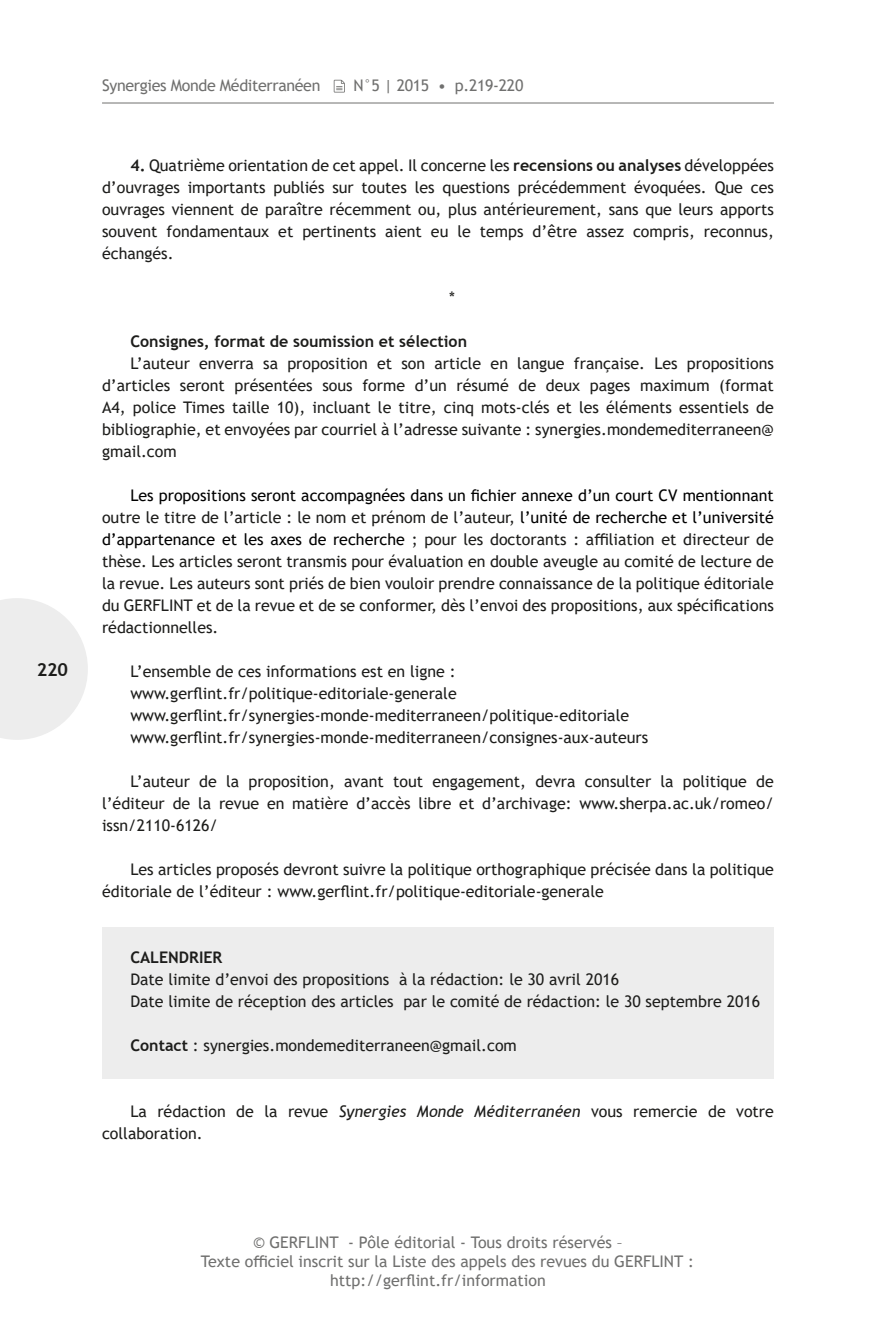
<style>
.page{position:relative;width:876px;height:1338px;background:#fff}
.page>*{position:absolute;margin:0;border:0;box-sizing:border-box;transform-origin:0 0}
.t1{font:700 18px "Trebuchet MS";color:#1d1d1b}
.Alinéas{font:16px/22px "Trebuchet MS";color:#1d1d1b;text-align:justify}
.t2{font:16px "Trebuchet MS";color:#70706f}
.Alinéas-2{font:700 16px "Trebuchet MS";color:#1d1d1b}
.t3{font:16px "Trebuchet MS";letter-spacing:-.02em;color:#70706f}
.s1{font-weight:700}
.s2{color:#000}
.s3{font-style:italic}
</style>
<div class="page">
<svg style="left:0;top:598px;width:88px;height:142px"></svg>
<div style="left:102px;top:927px;width:672px;height:152px;background:#ededed"></div>
<hr style="left:102px;top:103px;width:672px;height:1px;background:#70706f">
<svg style="left:334px;top:80px;width:11px;height:13px"></svg>
<p class="t1" style="left:37px;top:658px;width:32px">220</p>
<p class="t3" style="left:102px;top:75px;width:220px">Synergies Monde Méditerranéen</p>
<p class="t3" style="left:354px;top:75px;width:171px">N°5 | 2015 • p.219-220</p>
<p class="Alinéas" style="left:102px;top:154px;width:673px;text-indent:28px"><span class="s1">4.</span> Quatrième orientation de cet appel. Il concerne les <span class="s1">recensions ou analyses</span> développées d’ouvrages importants publiés sur toutes les questions précédemment évoquées. Que ces ouvrages viennent de paraître récemment ou, plus antérieurement, sans que leurs apports souvent fondamentaux et pertinents aient eu le temps d’être assez compris, reconnus, échangés.</p>
<p class="Alinéas" style="left:449px;top:286px;width:7px">*</p>
<p class="Alinéas-2" style="left:130px;top:331px;width:338px">Consignes, format de soumission et sélection</p>
<p class="Alinéas" style="left:102px;top:352px;width:673px;text-indent:28px">L’auteur enverra sa proposition et son article en langue française. Les propositions d’articles seront présentées sous forme d’un résumé de deux pages maximum (format A4, police Times taille 10), incluant le titre, cinq mots-clés et les éléments essentiels de bibliographie, et envoyées par courriel à l’adresse suivante : synergies.mondemediterraneen@ gmail.com</p>
<p class="Alinéas" style="left:102px;top:484px;width:673px;text-indent:28px"><span class="s2">Les propositions seront accompagnées dans un fichier annexe d’un court CV mentionnant </span>outre le titre de l’article : le nom et prénom de l’auteur, <span class="s2">l’unité de recherche et l’université d’appartenance et les axes de recherche</span> ; pour les doctorants : affiliation et directeur de thèse. Les articles seront transmis pour évaluation en double aveugle au comité de lecture de la revue. Les auteurs sont priés de bien vouloir prendre connaissance de la politique éditoriale du GERFLINT et de la revue et de se conformer, dès l’envoi des propositions, aux spécifications rédactionnelles.</p>
<p class="Alinéas" style="left:130px;top:660px;width:327px">L’ensemble de ces informations est en ligne :</p>
<p class="Alinéas" style="left:130px;top:682px;width:328px">www.gerflint.fr/politique-editoriale-generale</p>
<p class="Alinéas" style="left:130px;top:704px;width:500px">www.gerflint.fr/synergies-monde-mediterraneen/politique-editoriale</p>
<p class="Alinéas" style="left:130px;top:726px;width:519px">www.gerflint.fr/synergies-monde-mediterraneen/consignes-aux-auteurs</p>
<p class="Alinéas" style="left:102px;top:770px;width:673px;text-indent:28px">L’auteur de la proposition, avant tout engagement, devra consulter la politique de l’éditeur de la revue en matière d’accès libre et d’archivage: www.sherpa.ac.uk/romeo/ issn/2110-6126/</p>
<p class="Alinéas" style="left:102px;top:858px;width:673px;text-indent:28px">Les articles proposés devront suivre la politique orthographique précisée dans la politique éditoriale de l’éditeur : www.gerflint.fr/politique-editoriale-generale</p>
<p class="Alinéas-2" style="left:130px;top:947px;width:93px">CALENDRIER</p>
<p class="Alinéas" style="left:130px;top:968px;width:490px">Date limite d’envoi des propositions à la rédaction: le 30 avril 2016</p>
<p class="Alinéas" style="left:130px;top:990px;width:631px">Date limite de réception des articles par le comité de rédaction: le 30 septembre 2016</p>
<p class="Alinéas" style="left:130px;top:1034px;width:388px"><span class="s1">Contact</span> : synergies.mondemediterraneen@gmail.com</p>
<p class="Alinéas" style="left:102px;top:1100px;width:673px;text-indent:28px">La rédaction de la revue <span class="s3">Synergies Monde Méditerranéen</span> vous remercie de votre collaboration.</p>
<p class="t2" style="left:253px;top:1232px;width:371px">© GERFLINT - Pôle éditorial - Tous droits réservés –</p>
<p class="t2" style="left:201px;top:1251px;width:495px">Texte officiel inscrit sur la Liste des appels des revues du GERFLINT :</p>
<p class="t2" style="left:330px;top:1270px;width:217px">http://gerflint.fr/information</p>
</div>
